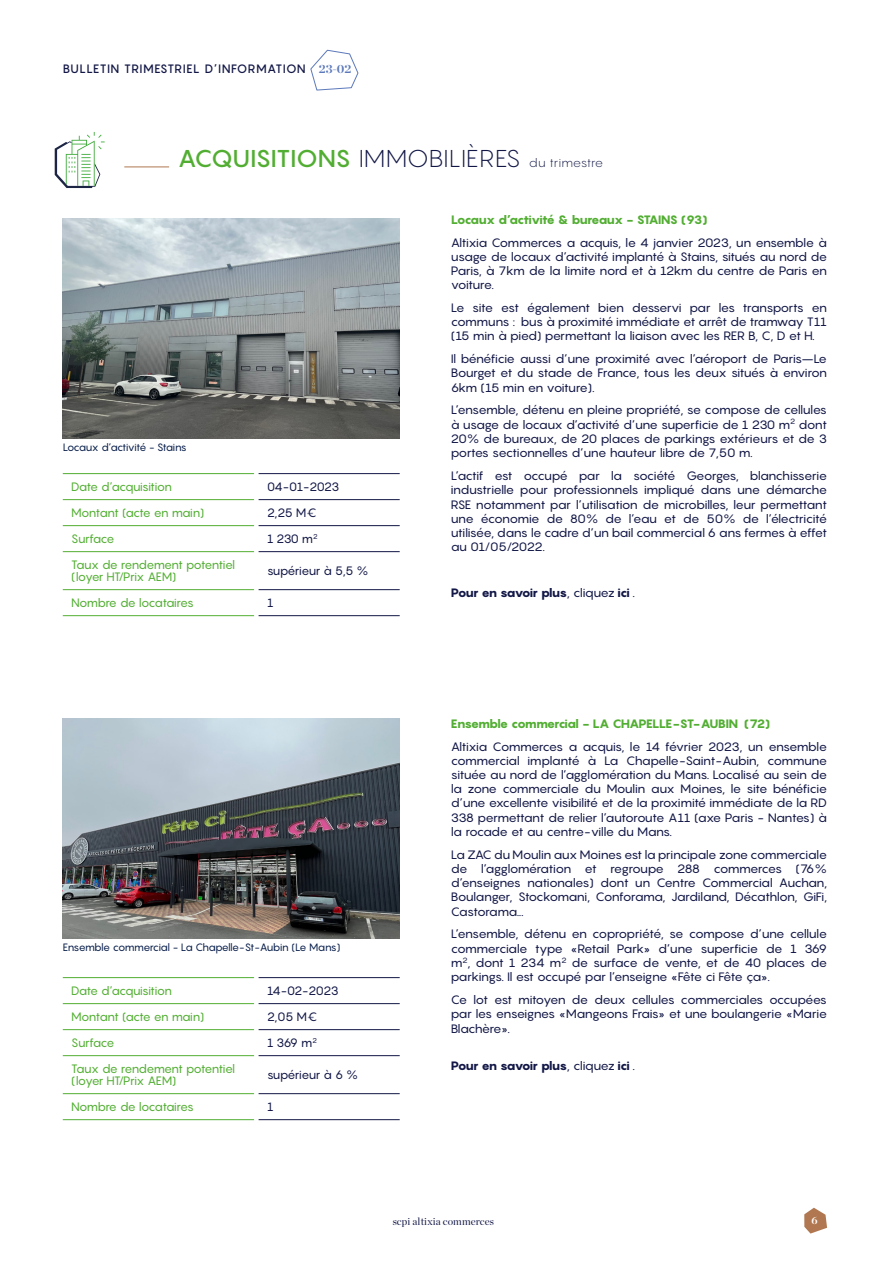
<style>
.page{position:relative;width:893px;height:1263px;background:#fff}
.page>*{position:absolute;margin:0;border:0;box-sizing:border-box;transform-origin:0 0}
.t1{font:500 24px "Pangram";letter-spacing:-.025em;color:#52ae32;scale:1.05 1}
.t2{font:12px/14.2px "Pangram";letter-spacing:-.06em;color:#121746;text-align:justify;scale:1.05 1}
.t3{font:12px/12px "Pangram";letter-spacing:-.06em;color:#52ae32}
.t4{font:800 12px "Pangram";letter-spacing:-.08em;color:#52ae32;scale:1.05 1}
.t5{font:12px "Pangram";letter-spacing:-.06em;color:#121746}
.t6{font:800 12px "Pangram";letter-spacing:-.085em;color:#121746;scale:1.05 1}
.t7{font:500 12px "Pangram";letter-spacing:.035em;color:#121746}
.t8{font:10.5px "Pangram";letter-spacing:-.065em;color:#071d49}
.t9{font:10.5px "Chronicle Display";letter-spacing:.01em;color:#121746}
.t10{font:700 10.5px "Chronicle Display";color:#fff}
.s1{font-family:"Chronicle Display";font-weight:700;color:#5c79bb}
.s2{font-weight:300;color:#121746}
.s3{font-weight:300;font-size:12px;color:#121746}
.s4{font-weight:400}
</style>
<div class="page">
<svg style="left:804px;top:1208px;width:23px;height:25px"></svg>
<svg style="left:310px;top:50px;width:49px;height:41px"></svg>
<hr style="left:124px;top:167px;width:45px;height:1px;background:#b07750">
<svg style="left:55px;top:132px;width:50px;height:56px"></svg>
<hr style="left:63px;top:473px;width:191px;height:1px;background:#52ae32">
<hr style="left:63px;top:499px;width:191px;height:1px;background:#52ae32">
<hr style="left:63px;top:525px;width:191px;height:1px;background:#52ae32">
<hr style="left:63px;top:551px;width:191px;height:1px;background:#52ae32">
<hr style="left:63px;top:589px;width:191px;height:1px;background:#52ae32">
<hr style="left:63px;top:615px;width:191px;height:1px;background:#52ae32">
<hr style="left:259px;top:473px;width:141px;height:1px;background:#121746">
<hr style="left:259px;top:499px;width:141px;height:1px;background:#121746">
<hr style="left:259px;top:525px;width:141px;height:1px;background:#121746">
<hr style="left:259px;top:551px;width:141px;height:1px;background:#121746">
<hr style="left:259px;top:589px;width:141px;height:1px;background:#121746">
<hr style="left:259px;top:615px;width:141px;height:1px;background:#121746">
<img style="left:63px;top:218px;width:337px;height:220px">
<hr style="left:63px;top:977px;width:191px;height:1px;background:#52ae32">
<hr style="left:63px;top:1003px;width:191px;height:1px;background:#52ae32">
<hr style="left:63px;top:1029px;width:191px;height:1px;background:#52ae32">
<hr style="left:63px;top:1055px;width:191px;height:1px;background:#52ae32">
<hr style="left:63px;top:1093px;width:191px;height:1px;background:#52ae32">
<hr style="left:63px;top:1119px;width:191px;height:1px;background:#52ae32">
<hr style="left:259px;top:977px;width:141px;height:1px;background:#121746">
<hr style="left:259px;top:1055px;width:141px;height:1px;background:#121746">
<hr style="left:259px;top:1093px;width:141px;height:1px;background:#121746">
<hr style="left:259px;top:1119px;width:141px;height:1px;background:#121746">
<hr style="left:259px;top:1003px;width:141px;height:1px;background:#121746">
<hr style="left:259px;top:1029px;width:141px;height:1px;background:#121746">
<img style="left:63px;top:718px;width:337px;height:220px">
<p class="t7" style="left:63px;top:61px;width:290px">BULLETIN TRIMESTRIEL D’INFORMATION <span class="s1">23-02</span></p>
<h1 class="t1" style="left:177px;top:143px;width:407px">ACQUISITIONS <span class="s2">IMMOBILIÈRES</span> <span class="s3">du trimestre</span></h1>
<p class="t8" style="left:63px;top:441px;width:126px">Locaux d’activité - Stains</p>
<p class="t3" style="left:71px;top:481px;width:102px">Date d’acquisition</p>
<p class="t5" style="left:267px;top:479px;width:74px">04-01-2023</p>
<p class="t3" style="left:71px;top:507px;width:135px">Montant (acte en main)</p>
<p class="t5" style="left:267px;top:505px;width:51px">2,25 M€</p>
<p class="t3" style="left:71px;top:533px;width:45px">Surface</p>
<p class="t5" style="left:267px;top:531px;width:52px">1 230 m<sup>2</sup></p>
<p class="t3" style="left:71px;top:559px;width:165px">Taux de rendement potentiel (loyer HT/Prix AEM)</p>
<p class="t5" style="left:267px;top:563px;width:103px">supérieur à 5,5 %</p>
<p class="t3" style="left:71px;top:597px;width:124px">Nombre de locataires</p>
<p class="t5" style="left:267px;top:595px;width:8px">1</p>
<p class="t4" style="left:451px;top:212px;width:246px">Locaux d’activité &amp; bureaux - STAINS (93)</p>
<p class="t2" style="left:451px;top:235px;width:360px">Altixia Commerces a acquis, le 4 janvier 2023, un ensemble à usage de locaux d’activité implanté à Stains, situés au nord de Paris, à 7km de la limite nord et à 12km du centre de Paris en voiture.</p>
<p class="t2" style="left:451px;top:300px;width:360px">Le site est également bien desservi par les transports en communs : bus à proximité immédiate et arrêt de tramway T11 (15 min à pied) permettant la liaison avec les RER B, C, D et H.</p>
<p class="t2" style="left:451px;top:352px;width:360px">Il bénéficie aussi d’une proximité avec l’aéroport de Paris–Le Bourget et du stade de France, tous les deux situés à environ 6km (15 min en voiture).</p>
<p class="t2" style="left:451px;top:403px;width:360px">L’ensemble, détenu en pleine propriété, se compose de cellules à usage de locaux d’activité d’une superficie de 1 230 m<sup>2</sup> dont 20% de bureaux, de 20 places de parkings extérieurs et de 3 portes sectionnelles d’une hauteur libre de 7,50 m.</p>
<p class="t2" style="left:451px;top:468px;width:360px">L’actif est occupé par la société Georges, blanchisserie industrielle pour professionnels impliqué dans une démarche RSE notamment par l’utilisation de microbilles, leur permettant une économie de 80% de l’eau et de 50% de l’électricité utilisée, dans le cadre d’un bail commercial 6 ans fermes à effet au 01/05/2022.</p>
<p class="t6" style="left:451px;top:585px;width:177px">Pour en savoir plus<span class="s4">, cliquez</span> ici <span class="s4">.</span></p>
<p class="t8" style="left:63px;top:940px;width:279px">Ensemble commercial - La Chapelle-St-Aubin (Le Mans)</p>
<p class="t3" style="left:71px;top:984px;width:102px">Date d’acquisition</p>
<p class="t5" style="left:267px;top:983px;width:73px">14-02-2023</p>
<p class="t3" style="left:71px;top:1010px;width:135px">Montant (acte en main)</p>
<p class="t5" style="left:267px;top:1009px;width:52px">2,05 M€</p>
<p class="t3" style="left:71px;top:1036px;width:45px">Surface</p>
<p class="t5" style="left:267px;top:1035px;width:51px">1 369 m<sup>2</sup></p>
<p class="t3" style="left:71px;top:1063px;width:165px">Taux de rendement potentiel (loyer HT/Prix AEM)</p>
<p class="t5" style="left:267px;top:1067px;width:93px">supérieur à 6 %</p>
<p class="t3" style="left:71px;top:1101px;width:124px">Nombre de locataires</p>
<p class="t5" style="left:267px;top:1099px;width:8px">1</p>
<p class="t4" style="left:451px;top:715px;width:306px">Ensemble commercial - LA CHAPELLE-ST-AUBIN (72)</p>
<p class="t2" style="left:451px;top:739px;width:360px">Altixia Commerces a acquis, le 14 février 2023, un ensemble commercial implanté à La Chapelle-Saint-Aubin, commune située au nord de l’agglomération du Mans. Localisé au sein de la zone commerciale du Moulin aux Moines, le site bénéficie d’une excellente visibilité et de la proximité immédiate de la RD 338 permettant de relier l’autoroute A11 (axe Paris - Nantes) à la rocade et au centre-ville du Mans.</p>
<p class="t2" style="left:451px;top:847px;width:360px">La ZAC du Moulin aux Moines est la principale zone commerciale de l’agglomération et regroupe 288 commerces (76% d’enseignes nationales) dont un Centre Commercial Auchan, Boulanger, Stockomani, Conforama, Jardiland, Décathlon, GiFi, Castorama...</p>
<p class="t2" style="left:451px;top:927px;width:360px">L’ensemble, détenu en copropriété, se compose d’une cellule commerciale type «Retail Park» d’une superficie de 1 369 m<sup>2</sup>, dont 1 234 m<sup>2</sup> de surface de vente, et de 40 places de parkings. Il est occupé par l’enseigne «Fête ci Fête ça».</p>
<p class="t2" style="left:451px;top:992px;width:360px">Ce lot est mitoyen de deux cellules commerciales occupées par les enseignes «Mangeons Frais» et une boulangerie «Marie Blachère».</p>
<p class="t6" style="left:451px;top:1057px;width:177px">Pour en savoir plus<span class="s4">, cliquez</span> ici <span class="s4">.</span></p>
<p class="t9" style="left:393px;top:1213px;width:103px">scpi altixia commerces</p>
<p class="t10" style="left:812px;top:1212px;width:8px">6</p>
</div>
